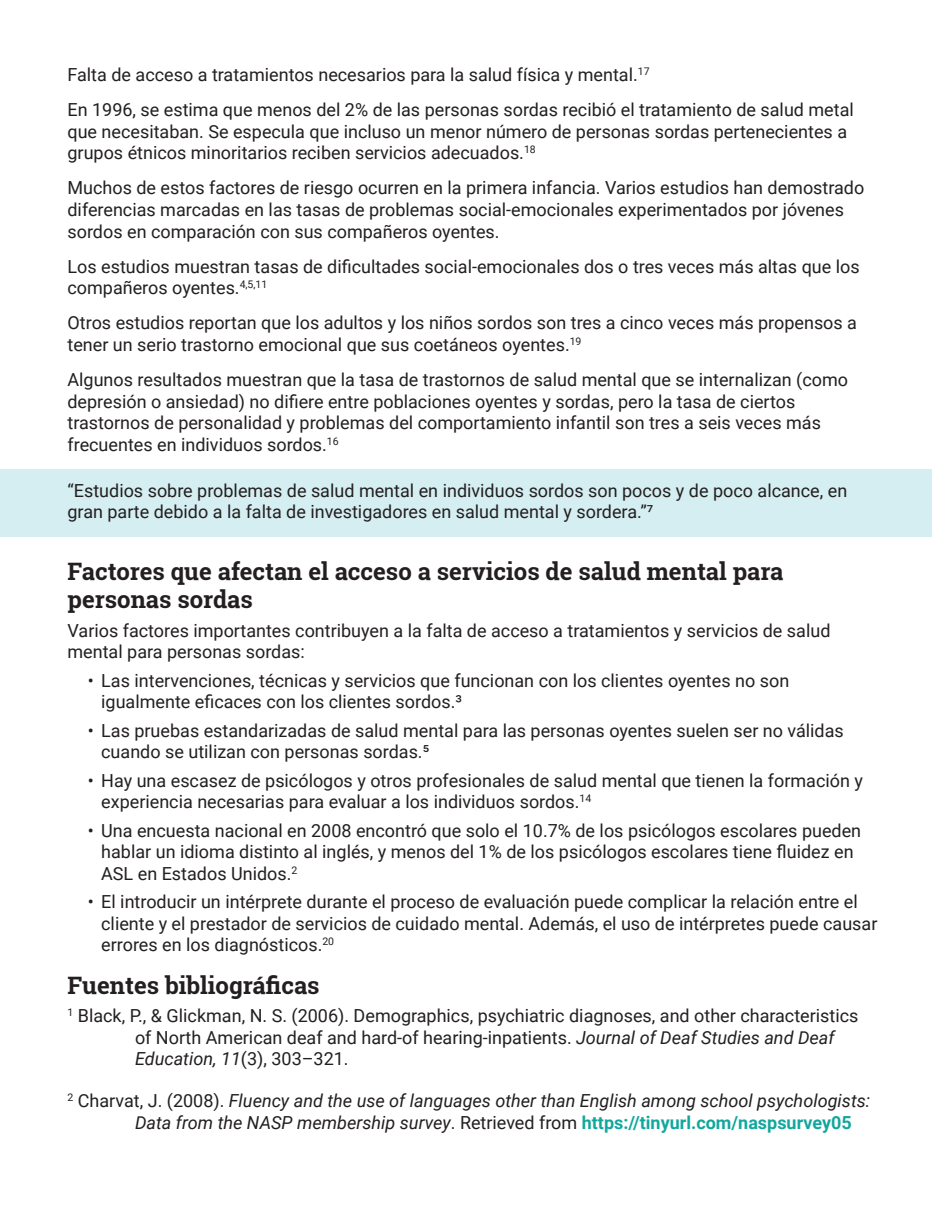
<style>
.page{position:relative;width:945px;height:1215px;background:#fff}
.page>*{position:absolute;margin:0;border:0;box-sizing:border-box;transform-origin:0 0}
.t1{font:700 24px/28.8px "Roboto Slab";color:#231f20}
.References{font:18px/21.6px "Roboto";color:#231f20}
.References-2{font:italic 18px/21.6px "Roboto";color:#231f20}
.Callout_text{font:18px/21.6px "Roboto";color:#231f20}
.PreB_Para{font:18px/21.6px "Roboto";color:#231f20}
.s1{font-style:italic}
.s2{font-style:normal}
.s3{font-weight:700;font-style:normal;color:#12a79d}
</style>
<div class="page">
<div style="left:0;top:470px;width:932px;height:67px;background:#d5eef1"></div>
<p class="References" style="left:68px;top:63px;width:584px">Falta de acceso a tratamientos necesarios para la salud física y mental.<sup>17</sup></p>
<p class="References" style="left:68px;top:98px;width:788px">En 1996, se estima que menos del 2% de las personas sordas recibió el tratamiento de salud metal que necesitaban. Se especula que incluso un menor número de personas sordas pertenecientes a grupos étnicos minoritarios reciben servicios adecuados.<sup>18</sup></p>
<p class="References" style="left:68px;top:177px;width:798px">Muchos de estos factores de riesgo ocurren en la primera infancia. Varios estudios han demostrado diferencias marcadas en las tasas de problemas social‐emocionales experimentados por jóvenes sordos en comparación con sus compañeros oyentes.</p>
<p class="References" style="left:68px;top:255px;width:794px">Los estudios muestran tasas de dificultades social‐emocionales dos o tres veces más altas que los compañeros oyentes.<sup>4,5,11</sup></p>
<p class="References" style="left:68px;top:312px;width:791px">Otros estudios reportan que los adultos y los niños sordos son tres a cinco veces más propensos a tener un serio trastorno emocional que sus coetáneos oyentes.<sup>19</sup></p>
<p class="References" style="left:68px;top:368px;width:782px">Algunos resultados muestran que la tasa de trastornos de salud mental que se internalizan (como depresión o ansiedad) no difiere entre poblaciones oyentes y sordas, pero la tasa de ciertos trastornos de personalidad y problemas del comportamiento infantil son tres a seis veces más frecuentes en individuos sordos.<sup>16</sup></p>
<p class="Callout_text" style="left:68px;top:479px;width:781px">“Estudios sobre problemas de salud mental en individuos sordos son pocos y de poco alcance, en gran parte debido a la falta de investigadores en salud mental y sordera.”7</p>
<h1 class="t1" style="left:68px;top:556px;width:717px">Factores que afectan el acceso a servicios de salud mental para personas sordas</h1>
<p class="PreB_Para" style="left:68px;top:619px;width:764px">Varios factores importantes contribuyen a la falta de acceso a tratamientos y servicios de salud mental para personas sordas:</p>
<p class="References" style="left:101px;top:669px;width:690px;text-indent:-14px">• Las intervenciones, técnicas y servicios que funcionan con los clientes oyentes no son igualmente eficaces con los clientes sordos.³</p>
<p class="References" style="left:101px;top:719px;width:744px;text-indent:-14px">• Las pruebas estandarizadas de salud mental para las personas oyentes suelen ser no válidas cuando se utilizan con personas sordas.5</p>
<p class="References" style="left:101px;top:769px;width:763px;text-indent:-14px">• Hay una escasez de psicólogos y otros profesionales de salud mental que tienen la formación y experiencia necesarias para evaluar a los individuos sordos.<sup>14</sup></p>
<p class="References" style="left:101px;top:819px;width:761px;text-indent:-14px">• Una encuesta nacional en 2008 encontró que solo el 10.7% de los psicólogos escolares pueden hablar un idioma distinto al inglés, y menos del 1% de los psicólogos escolares tiene fluidez en<br>ASL en Estados Unidos.<sup>2</sup></p>
<p class="References" style="left:101px;top:890px;width:778px;text-indent:-14px">• El introducir un intérprete durante el proceso de evaluación puede complicar la relación entre el cliente y el prestador de servicios de cuidado mental. Además, el uso de intérpretes puede causar errores en los diagnósticos.<sup>20</sup></p>
<h1 class="t1" style="left:68px;top:970px;width:254px">Fuentes bibliográficas</h1>
<p class="References" style="left:135px;top:1004px;width:725px;text-indent:-68px"><sup>1</sup> Black, P., &amp; Glickman, N. S. (2006). Demographics, psychiatric diagnoses, and other characteristics of North American deaf and hard-of hearing-inpatients. <span class="s1">Journal of Deaf Studies and Deaf<br>Education, 11</span>(3), 303–321.</p>
<p class="References-2" style="left:135px;top:1089px;width:737px;text-indent:-68px"><sup>2</sup> <span class="s2">Charvat, J. (2008).</span> Fluency and the use of languages other than English among school psychologists:<br>Data from the NASP membership survey<span class="s2">. Retrieved from</span> <span class="s3">https://tinyurl.com/naspsurvey05</span></p>
</div>
